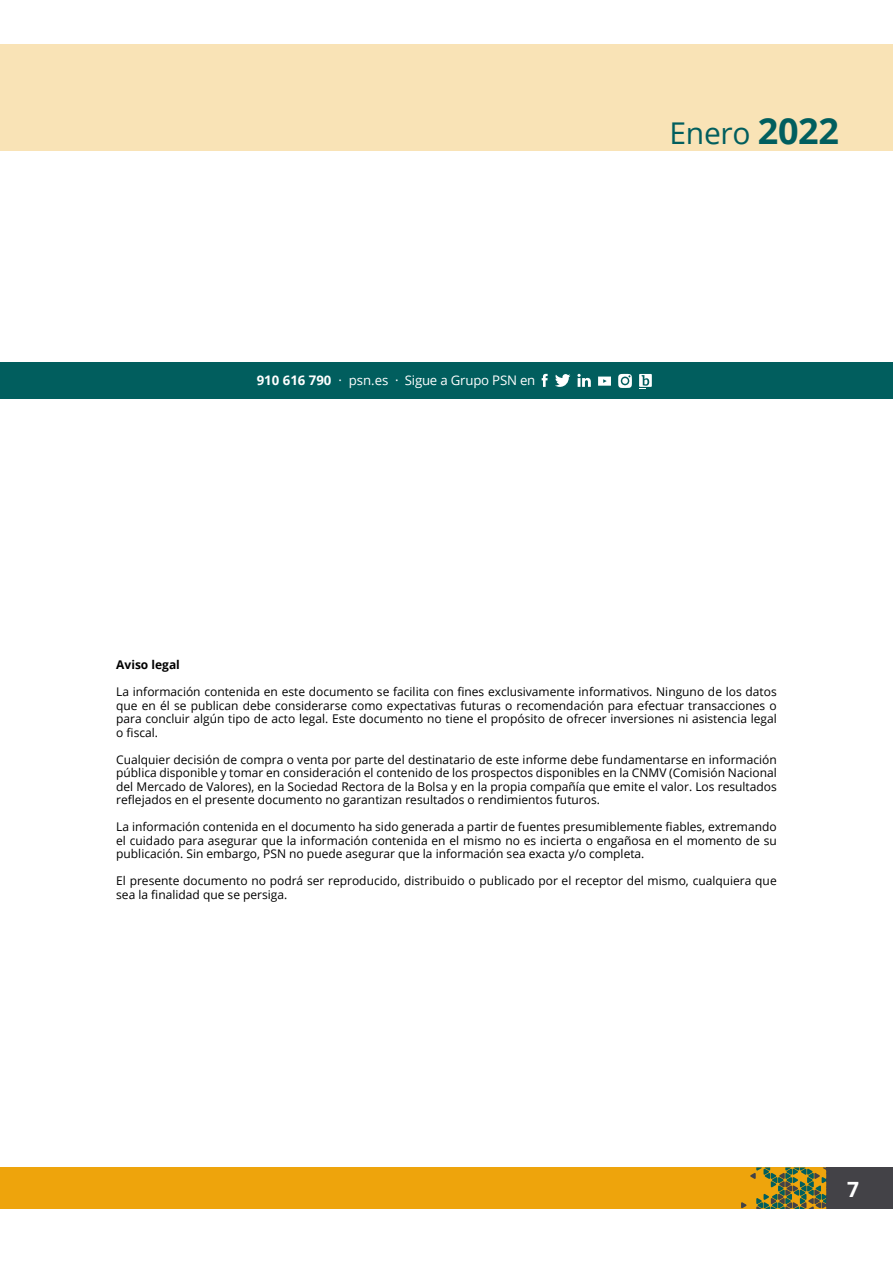
<style>
.page{position:relative;width:893px;height:1263px;background:#fff}
.page>*{position:absolute;margin:0;border:0;box-sizing:border-box;transform-origin:0 0}
.t1{font:30px "Open Sans";letter-spacing:-.01em;color:#015e5e}
.t2{font:700 21px "Open Sans";color:#fff}
.t3{font:13.2px "Open Sans";letter-spacing:-.015em;color:#fff}
.t4{font:12px/13.5px "Open Sans";color:#000;text-align:justify}
.t5{font:700 12px "Open Sans";color:#000}
.s1{font-weight:700}
.s2{font-weight:700;font-size:36px}
</style>
<div class="page">
<div style="left:0;top:1167px;width:893px;height:42px;background:#eea40c"></div>
<div style="left:0;top:45px;width:893px;height:106px;background:#f9e3b6"></div>
<div style="left:826px;top:1167px;width:67px;height:42px;background:#434247"></div>
<svg style="left:741px;top:1167px;width:85px;height:42px"></svg>
<div style="left:0;top:363px;width:893px;height:36px;background:#015e5e"></div>
<svg style="left:542px;top:374px;width:6px;height:13px"></svg>
<svg style="left:555px;top:374px;width:15px;height:13px"></svg>
<svg style="left:577px;top:374px;width:14px;height:13px"></svg>
<svg style="left:598px;top:377px;width:13px;height:9px"></svg>
<svg style="left:618px;top:374px;width:14px;height:14px"></svg>
<svg style="left:639px;top:374px;width:13px;height:15px"></svg>
<p class="t3" style="left:257px;top:371px;width:280px"><span class="s1">910 616 790</span> · psn.es · Sigue a Grupo PSN en</p>
<h1 class="t1" style="left:670px;top:113px;width:171px">Enero <span class="s2">2022</span></h1>
<p class="t5" style="left:116px;top:656px;width:65px">Aviso legal</p>
<p class="t4" style="left:116px;top:685px;width:662px">La información contenida en este documento se facilita con fines exclusivamente informativos. Ninguno de los datos que en él se publican debe considerarse como expectativas futuras o recomendación para efectuar transacciones o para concluir algún tipo de acto legal. Este documento no tiene el propósito de ofrecer inversiones ni asistencia legal o fiscal.</p>
<p class="t4" style="left:116px;top:752px;width:662px">Cualquier decisión de compra o venta por parte del destinatario de este informe debe fundamentarse en información pública disponible y tomar en consideración el contenido de los prospectos disponibles en la CNMV (Comisión Nacional del Mercado de Valores), en la Sociedad Rectora de la Bolsa y en la propia compañía que emite el valor. Los resultados reflejados en el presente documento no garantizan resultados o rendimientos futuros.</p>
<p class="t4" style="left:116px;top:820px;width:662px">La información contenida en el documento ha sido generada a partir de fuentes presumiblemente fiables, extremando el cuidado para asegurar que la información contenida en el mismo no es incierta o engañosa en el momento de su publicación. Sin embargo, PSN no puede asegurar que la información sea exacta y/o completa.</p>
<p class="t4" style="left:116px;top:874px;width:662px">El presente documento no podrá ser reproducido, distribuido o publicado por el receptor del mismo, cualquiera que sea la finalidad que se persiga.</p>
<h2 class="t2" style="left:847px;top:1175px;width:13px">7</h2>
</div>
